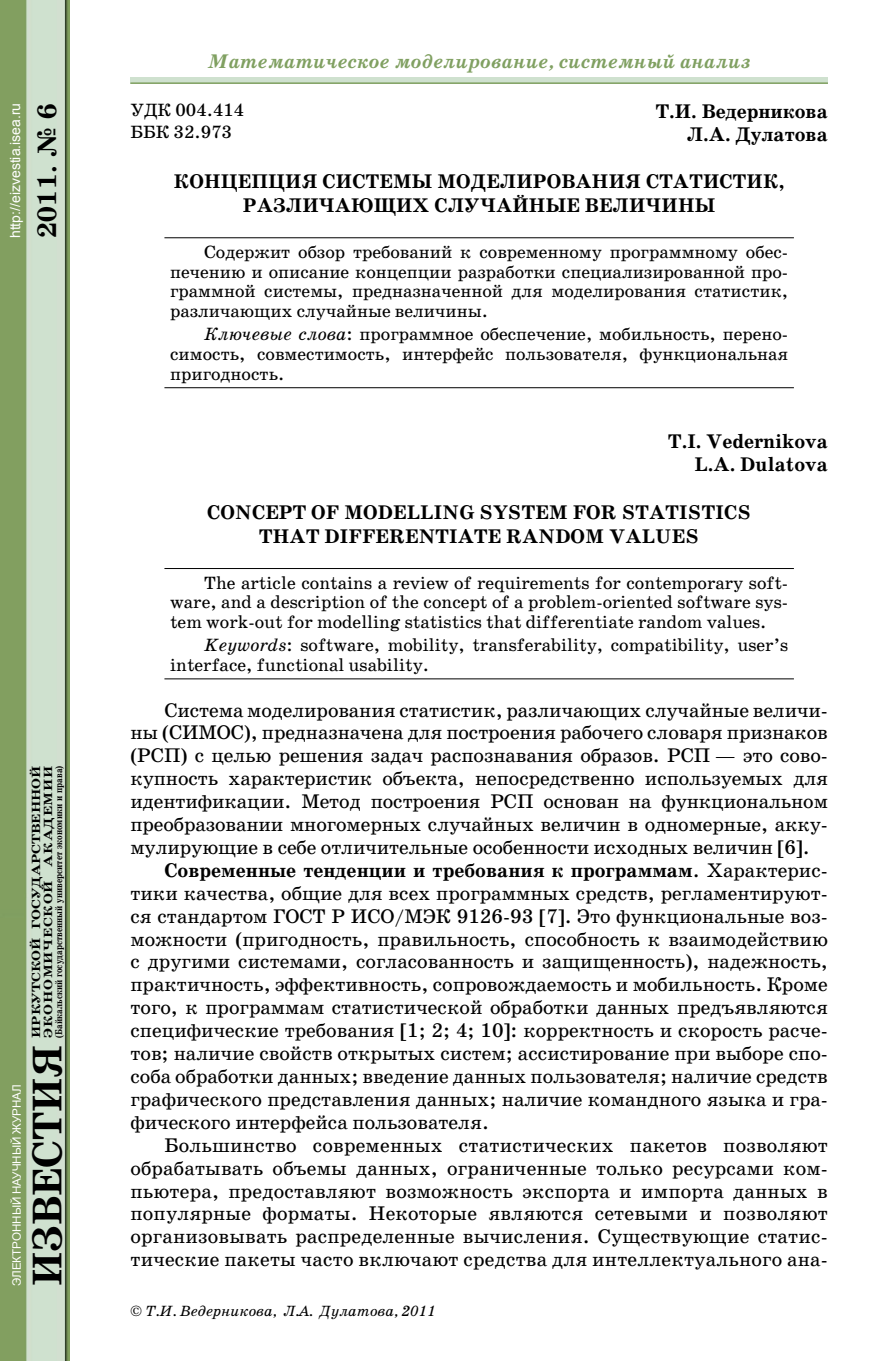
<style>
.page{position:relative;width:896px;height:1361px;background:#fff}
.page>*{position:absolute;margin:0;border:0;box-sizing:border-box;transform-origin:0 0}
.t1{font:700 42px "School Book C";color:#000}
.t2{font:700 27px "School Book C";color:#000}
.t3{font:20px "School Book C";color:#000}
.t4{font:700 20px/23px "School Book C";letter-spacing:.01em;color:#000;text-align:right}
.t5{font:italic 700 20px "School Book C";color:#80a061}
.t6{font:18px/19.8px "School Book C";color:#000;text-align:justify}
.t7{font:italic 15px "School Book C";color:#000}
.t8{font:14px "Arial";color:#fff}
.t9{font:700 12px/12px "School Book C";color:#000;scale:1.25 1}
.t10{font:11.6px "Arial";color:#fff}
.t11{font:700 10px "School Book C";color:#000;scale:.85 1}
.s1{font-style:italic}
.s2{font-weight:400}
.s3{font-style:normal}
</style>
<div class="page">
<div style="left:130px;top:77px;width:698px;height:7px;background:#cfe1cf"></div>
<img style="left:0;top:0;width:70px;height:1361px">
<hr style="left:130px;top:82px;width:698px;height:2px;background:#80a061">
<hr style="left:164px;top:237px;width:630px;height:1px;background:#000">
<hr style="left:164px;top:387px;width:630px;height:1px;background:#000">
<hr style="left:164px;top:568px;width:630px;height:1px;background:#000">
<hr style="left:164px;top:678px;width:630px;height:1px;background:#000">
<p class="t8" style="left:6px;top:238px;width:137px;rotate:-90deg">http://eizvestia.isea.ru</p>
<h2 class="t2" style="left:32px;top:238px;width:136px;rotate:-90deg">2011. № 6</h2>
<p class="t10" style="left:9px;top:1286px;width:203px;rotate:-90deg">ЭЛЕКТРОННЫЙ НАУЧНЫЙ ЖУРНАЛ</p>
<p class="t9" style="left:30px;top:1037px;width:219px;rotate:-90deg">ИРКУТСКОЙ ГОСУДАРСТВЕННОЙ<br>ЭКОНОМИЧЕСКОЙ АКАДЕМИИ</p>
<p class="t11" style="left:53px;top:1037px;width:322px;rotate:-90deg">(Байкальский государственный университет экономики и права)</p>
<h1 class="t1" style="left:24px;top:1286px;width:243px;rotate:-90deg">ИЗВЕСТИЯ</h1>
<p class="t5" style="left:208px;top:51px;width:544px">Математическое моделирование, системный анализ</p>
<p class="t6" style="left:130px;top:99px;width:115px;line-height:21.6px">УДК 004.414<br>ББК 32.973</p>
<p class="t4" style="left:656px;top:99px;width:174px">Т.И. Ведерникова<br>Л.А. Дулатова</p>
<p class="t4" style="left:174px;top:169px;width:612px;line-height:24.4px;text-align:center">КОНЦЕПЦИЯ СИСТЕМЫ МОДЕЛИРОВАНИЯ СТАТИСТИК,<br>РАЗЛИЧАЮЩИХ СЛУЧАЙНЫЕ ВЕЛИЧИНЫ</p>
<p class="t6" style="left:170px;top:242px;width:619px;text-indent:34px">Содержит обзор требований к современному программному обес&shy;печению и описание концепции разработки специализированной про&shy;граммной системы, предназначенной для моделирования статистик, различающих случайные величины.</p>
<p class="t6" style="left:170px;top:324px;width:619px;text-indent:34px"><span class="s1">Ключевые слова</span>: программное обеспечение, мобильность, перено&shy;симость, совместимость, интерфейс пользователя, функциональная пригодность.</p>
<p class="t4" style="left:668px;top:430px;width:161px">T.I. Vedernikova<br>L.A. Dulatova</p>
<p class="t4" style="left:207px;top:500px;width:545px;line-height:24.4px;text-align:center">CONCEPT OF MODELLING SYSTEM FOR STATISTICS<br>THAT DIFFERENTIATE RANDOM VALUES</p>
<p class="t6" style="left:170px;top:573px;width:619px;text-indent:34px">The article contains a review of requirements for contemporary soft&shy;ware, and a description of the concept of a problem-oriented software sys&shy;tem work-out for modelling statistics that differentiate random values.</p>
<p class="t6" style="left:170px;top:635px;width:619px;text-indent:34px"><span class="s1">Keywords</span>: software, mobility, transferability, compatibility, user’s interface, functional usability.</p>
<p class="t3" style="left:164px;top:699px;width:665px">Система моделирования статистик, различающих случайные величи-</p>
<p class="t3" style="left:130px;top:722px;width:699px">ны (СИМОС), предназначена для построения рабочего словаря признаков</p>
<p class="t3" style="left:130px;top:745px;width:699px">(РСП) с целью решения задач распознавания образов. РСП — это сово-</p>
<p class="t3" style="left:130px;top:768px;width:699px">купность характеристик объекта, непосредственно используемых для</p>
<p class="t3" style="left:130px;top:790px;width:699px">идентификации. Метод построения РСП основан на функциональном</p>
<p class="t3" style="left:130px;top:813px;width:699px">преобразовании многомерных случайных величин в одномерные, акку-</p>
<p class="t3" style="left:130px;top:836px;width:681px">мулирующие в себе отличительные особенности исходных величин [6].</p>
<p class="t4" style="left:164px;top:858px;width:665px">Современные тенденции и требования к программам<span class="s2">. Характерис-</span></p>
<p class="t3" style="left:130px;top:882px;width:699px">тики качества, общие для всех программных средств, регламентируют-</p>
<p class="t3" style="left:130px;top:905px;width:699px">ся стандартом ГОСТ Р ИСО/МЭК 9126-93 [7]. Это функциональные воз-</p>
<p class="t3" style="left:130px;top:928px;width:699px">можности (пригодность, правильность, способность к взаимодействию</p>
<p class="t3" style="left:130px;top:951px;width:699px">с другими системами, согласованность и защищенность), надежность,</p>
<p class="t3" style="left:130px;top:974px;width:699px">практичность, эффективность, сопровождаемость и мобильность. Кроме</p>
<p class="t3" style="left:130px;top:997px;width:699px">того, к программам статистической обработки данных предъявляются</p>
<p class="t3" style="left:130px;top:1019px;width:699px">специфические требования [1; 2; 4; 10]: корректность и скорость расче-</p>
<p class="t3" style="left:130px;top:1042px;width:699px">тов; наличие свойств открытых систем; ассистирование при выборе спо-</p>
<p class="t3" style="left:130px;top:1065px;width:699px">соба обработки данных; введение данных пользователя; наличие средств</p>
<p class="t3" style="left:130px;top:1088px;width:699px">графического представления данных; наличие командного языка и гра-</p>
<p class="t3" style="left:130px;top:1111px;width:360px">фического интерфейса пользователя.</p>
<p class="t3" style="left:164px;top:1134px;width:665px">Большинство современных статистических пакетов позволяют</p>
<p class="t3" style="left:130px;top:1157px;width:699px">обрабатывать объемы данных, ограниченные только ресурсами ком-</p>
<p class="t3" style="left:130px;top:1180px;width:699px">пьютера, предоставляют возможность экспорта и импорта данных в</p>
<p class="t3" style="left:130px;top:1203px;width:699px">популярные форматы. Некоторые являются сетевыми и позволяют</p>
<p class="t3" style="left:130px;top:1226px;width:699px">организовывать распределенные вычисления. Существующие статис-</p>
<p class="t3" style="left:130px;top:1248px;width:699px">тические пакеты часто включают средства для интеллектуального ана-</p>
<p class="t7" style="left:130px;top:1302px;width:307px"><span class="s3">©</span> Т.И. Ведерникова, Л.А. Дулатова, 2011</p>
</div>
